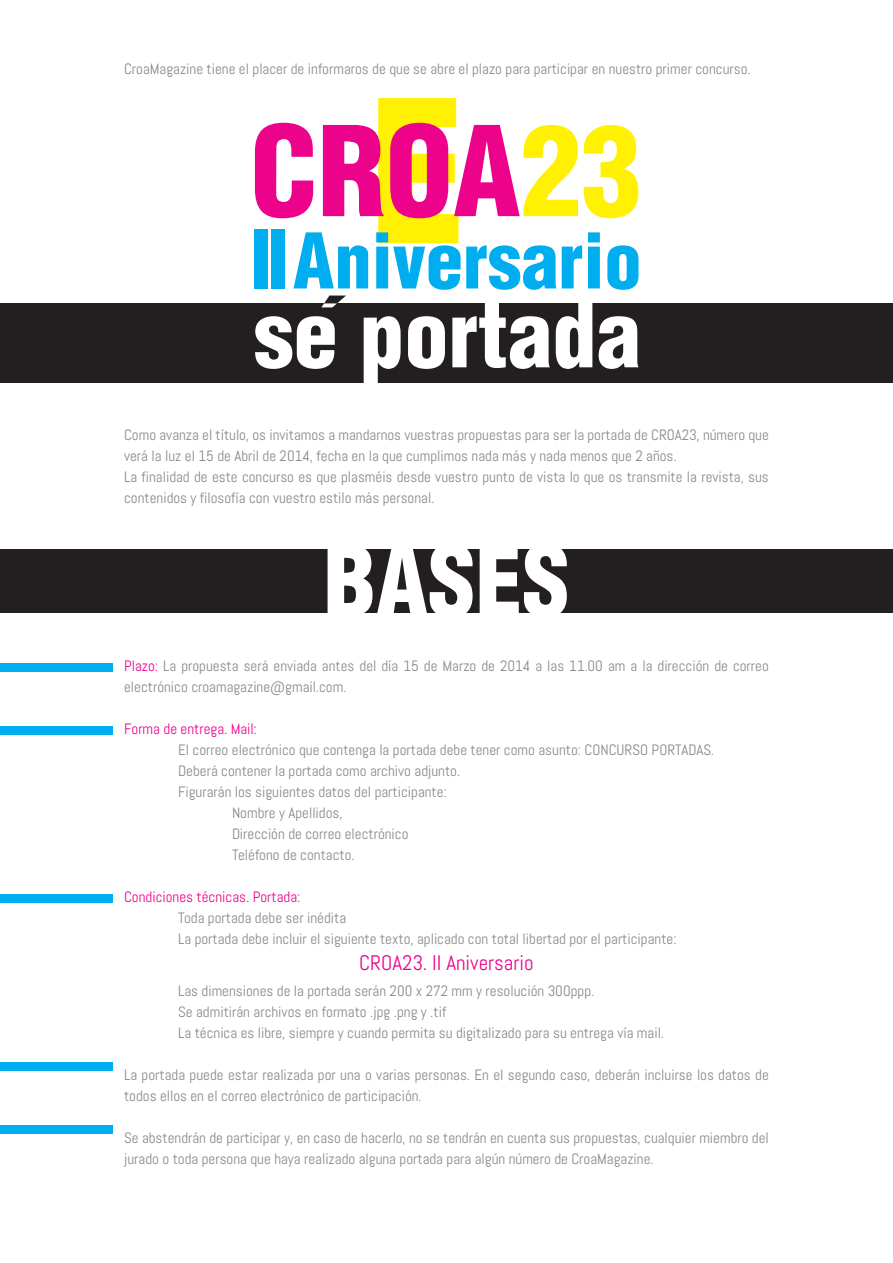
<style>
.page{position:relative;width:893px;height:1263px;background:#fff}
.page>*{position:absolute;margin:0;border:0;box-sizing:border-box;transform-origin:0 0}
.t1{font:900 condensed 94.2px "Helvetica";color:#fff}
.t2{font:21px "Abel";color:#ed028c}
.t3{font:15px/21px "Abel";color:#86888b}
.t4{font:15px "Abel";color:#ed028c}
.s1{color:#ed028c}
</style>
<div class="page">
<div style="left:0;top:303px;width:893px;height:79px;background:#231f20"></div>
<div style="left:0;top:549px;width:893px;height:63px;background:#231f20"></div>
<div style="left:254px;top:229px;width:14px;height:59px;background:#00aeef"></div>
<svg style="left:255px;top:316px;width:80px;height:53px"></svg>
<svg style="left:364px;top:316px;width:37px;height:67px"></svg>
<svg style="left:408px;top:316px;width:37px;height:53px"></svg>
<svg style="left:452px;top:303px;width:98px;height:66px"></svg>
<svg style="left:556px;top:303px;width:36px;height:66px"></svg>
<svg style="left:599px;top:316px;width:39px;height:53px"></svg>
<svg style="left:255px;top:98px;width:383px;height:192px"></svg>
<div style="left:0;top:663px;width:112px;height:8px;background:#00aeef"></div>
<div style="left:0;top:726px;width:112px;height:8px;background:#00aeef"></div>
<div style="left:0;top:894px;width:112px;height:8px;background:#00aeef"></div>
<div style="left:0;top:1062px;width:112px;height:8px;background:#00aeef"></div>
<div style="left:0;top:1125px;width:112px;height:8px;background:#00aeef"></div>
<svg style="left:321px;top:296px;width:25px;height:11px"></svg>
<p class="t3" style="left:124px;top:58px;width:628px">CroaMagazine tiene el placer de informaros de que se abre el plazo para participar en nuestro primer concurso.</p>
<p class="t3" style="left:124px;top:425px;width:646px">Como avanza el título, os invitamos a mandarnos vuestras propuestas para ser la portada de CROA23, número que verá la luz el 15 de Abril de 2014, fecha en la que cumplimos nada más y nada menos que 2 años.<br>La finalidad de este concurso es que plasméis desde vuestro punto de vista lo que os transmite la revista, sus contenidos y filosofía con vuestro estilo más personal.</p>
<h1 class="t1" style="left:323px;top:521px;width:248px">BASES</h1>
<p class="t3" style="left:124px;top:656px;width:646px"><span class="s1">Plazo:</span> La propuesta será enviada antes del día 15 de Marzo de 2014 a las 11.00 am a la dirección de correo electrónico croamagazine@gmail.com.</p>
<p class="t4" style="left:124px;top:720px;width:134px">Forma de entrega. Mail:</p>
<p class="t3" style="left:178px;top:740px;width:538px">El correo electrónico que contenga la portada debe tener como asunto: CONCURSO PORTADAS.</p>
<p class="t3" style="left:178px;top:761px;width:284px">Deberá contener la portada como archivo adjunto.</p>
<p class="t3" style="left:178px;top:782px;width:270px">Figurarán los siguientes datos del participante:</p>
<p class="t3" style="left:232px;top:803px;width:112px">Nombre y Apellidos,</p>
<p class="t3" style="left:232px;top:824px;width:178px">Dirección de correo electrónico</p>
<p class="t3" style="left:232px;top:845px;width:124px">Teléfono de contacto.</p>
<p class="t4" style="left:124px;top:888px;width:178px">Condiciones técnicas. Portada:</p>
<p class="t3" style="left:178px;top:908px;width:500px">Toda portada debe ser inédita<br>La portada debe incluir el siguiente texto, aplicado con total libertad por el participante:</p>
<h2 class="t2" style="left:359px;top:949px;width:176px">CROA23. II Aniversario</h2>
<p class="t3" style="left:178px;top:980px;width:487px">Las dimensiones de la portada serán 200 x 272 mm y resolución 300ppp.<br>Se admitirán archivos en formato .jpg .png y .tif<br>La técnica es libre, siempre y cuando permita su digitalizado para su entrega vía mail.</p>
<p class="t3" style="left:124px;top:1064px;width:646px">La portada puede estar realizada por una o varias personas. En el segundo caso, deberán incluirse los datos de todos ellos en el correo electrónico de participación.</p>
<p class="t3" style="left:124px;top:1127px;width:646px">Se abstendrán de participar y, en caso de hacerlo, no se tendrán en cuenta sus propuestas, cualquier miembro del jurado o toda persona que haya realizado alguna portada para algún número de CroaMagazine.</p>
</div>
